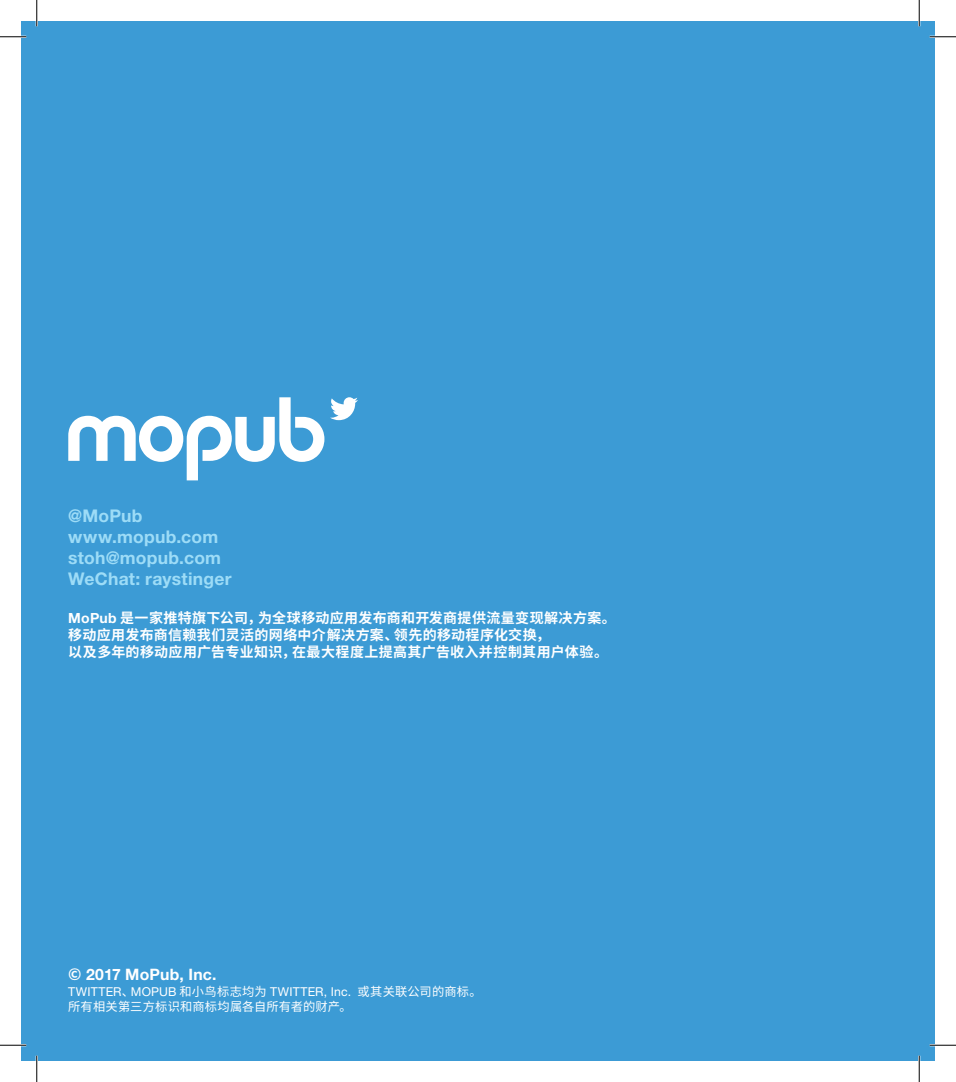
<style>
.page{position:relative;width:956px;height:1082px;background:#fff}
.page>*{position:absolute;margin:0;border:0;box-sizing:border-box;transform-origin:0 0}
.t1{font:700 17.5px "Helvetica Neue LT Pro";letter-spacing:.015em;color:#9ddcf7}
.t2{font:700 15.75px "Helvetica Neue LT Pro";letter-spacing:.015em;color:#fff}
.t3{font:700 14px/16.8px "Noto Sans CJ Ksc";letter-spacing:.025em;color:#fff}
.t4{font:12.25px/14.7px "Noto Sans CJ Ksc";letter-spacing:.01em;color:#fff}
.s1{font-family:"Helvetica Neue LT Pro"}
.s2{font-family:"Noto Sans CJ Ksc"}
</style>
<div class="page">
<div style="left:21px;top:21px;width:913px;height:1039px;background:#3c9bd5"></div>
<svg style="left:68px;top:397px;width:256px;height:83px"></svg>
<svg style="left:330px;top:397px;width:28px;height:23px"></svg>
<hr style="left:0;top:36px;width:26px;height:2px;background:#fff">
<hr style="left:929px;top:36px;width:27px;height:2px;background:#fff">
<hr style="left:0;top:1044px;width:26px;height:2px;background:#fff">
<hr style="left:929px;top:1044px;width:27px;height:2px;background:#fff">
<hr style="left:36px;top:0;width:2px;height:26px;background:#fff">
<hr style="left:36px;top:1055px;width:2px;height:27px;background:#fff">
<hr style="left:918px;top:0;width:2px;height:26px;background:#fff">
<hr style="left:918px;top:1055px;width:2px;height:27px;background:#fff">
<svg style="left:0;top:36px;width:26px;height:1px"></svg>
<svg style="left:929px;top:36px;width:27px;height:1px"></svg>
<svg style="left:0;top:1044px;width:26px;height:1px"></svg>
<svg style="left:929px;top:1044px;width:27px;height:1px"></svg>
<svg style="left:36px;top:0;width:1px;height:26px"></svg>
<svg style="left:36px;top:1055px;width:1px;height:27px"></svg>
<svg style="left:918px;top:0;width:1px;height:26px"></svg>
<svg style="left:918px;top:1055px;width:1px;height:27px"></svg>
<p class="t1" style="left:68px;top:505px;width:76px">@MoPub</p>
<p class="t1" style="left:68px;top:526px;width:151px">www.mopub.com</p>
<p class="t1" style="left:68px;top:547px;width:154px">stoh@mopub.com</p>
<p class="t1" style="left:68px;top:568px;width:165px">WeChat: raystinger</p>
<p class="t3" style="left:68px;top:610px;width:549px"><span class="s1">MoPub</span> 是一家推特旗下公司，为全球移动应用发布商和开发商提供流量变现解决方案。移动应用发布商信赖我们灵活的网络中介解决方案、领先的移动程序化交换，<br>以及多年的移动应用广告专业知识，在最大程度上提高其广告收入并控制其用户体验。</p>
<p class="t2" style="left:68px;top:964px;width:150px"><span class="s2">©</span> 2017 MoPub, Inc.</p>
<p class="t4" style="left:68px;top:984px;width:415px"><span class="s1">TWITTER</span>、<span class="s1">MOPUB</span> 和小鸟标志均为 <span class="s1">TWITTER, Inc.</span> 或其关联公司的商标。所有相关第三方标识和商标均属各自所有者的财产。</p>
</div>
